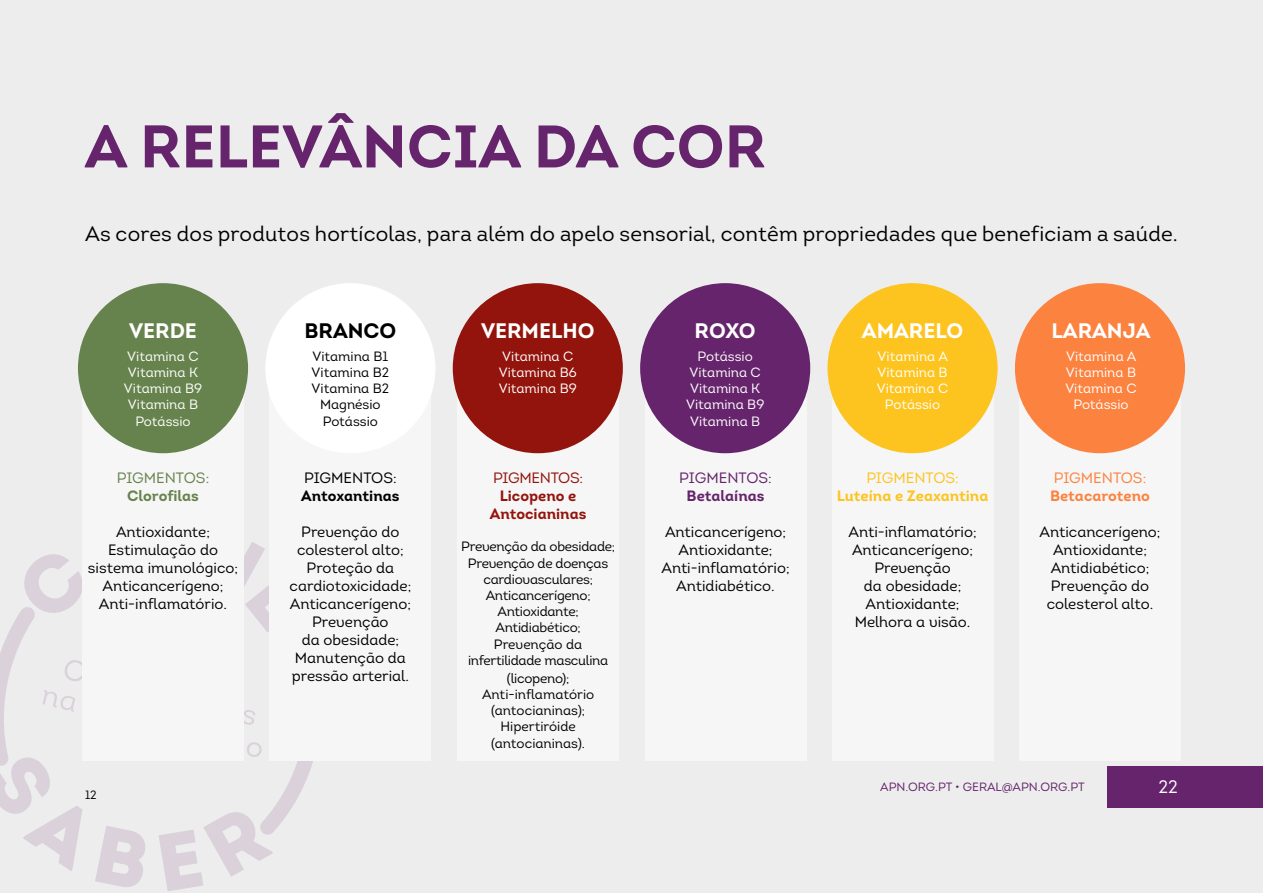
<style>
.page{position:relative;width:1263px;height:893px;background:#ededed}
.page>*{position:absolute;margin:0;border:0;box-sizing:border-box;transform-origin:0 0}
.t1{font:60px "Intro Bold Alt";color:#65246c}
.t2{font:21px "Intro";letter-spacing:.01em;color:#000}
.t3{font:21px "Intro Bold Alt";color:#fff}
.t4{font:21px "Intro Bold Alt";color:#000}
.t5{font:18px "Intro Book Alt";color:#fff}
.t6{font:15px/18px "Intro Book Alt";color:#000;text-align:center}
.t7{font:15px/18px "Intro Bold Alt";color:#93140c;text-align:center}
.t8{font:15px "Intro Bold Alt";color:#fdc41f}
.t9{font:15px "Intro Bold Alt";color:#000}
.t10{font:15px "Intro Bold Alt";color:#fc823f}
.t11{font:15px "Intro Book Alt";color:#67834d}
.t12{font:15px "Intro Bold Alt";color:#67834d}
.t13{font:15px "Intro Book Alt";letter-spacing:-.02em;color:#93140c}
.t14{font:15px "Intro Book Alt";color:#fdc41f}
.t15{font:15px "Intro Book Alt";color:#65246c}
.t16{font:15px "Intro Bold Alt";color:#65246c}
.t17{font:15px "Intro Book Alt";color:#fc823f}
.t18{font:13.5px/16.2px "Intro Book Alt";color:#fff;text-align:center}
.t19{font:13.5px/16.2px "Intro Book Alt";letter-spacing:-.02em;color:#000;text-align:center}
.t20{font:13.5px/16.2px "Intro Book Alt";color:#000;text-align:center}
.t21{font:12px "Intro";color:#65246c}
.t22{font:12px "Intro";color:#000}
</style>
<div class="page">
<div style="left:1107px;top:767px;width:156px;height:41px;background:#65246c"></div>
<svg style="left:24px;top:542px;width:245px;height:52px"></svg>
<svg style="left:0;top:594px;width:313px;height:297px"></svg>
<div style="left:82px;top:368px;width:162px;height:393px;background:#f6f6f6"></div>
<div style="left:457px;top:368px;width:162px;height:393px;background:#f6f6f6"></div>
<div style="left:832px;top:368px;width:161px;height:393px;background:#f6f6f6"></div>
<div style="left:270px;top:368px;width:161px;height:393px;background:#f6f6f6"></div>
<div style="left:645px;top:368px;width:161px;height:393px;background:#f6f6f6"></div>
<div style="left:1019px;top:368px;width:162px;height:393px;background:#f6f6f6"></div>
<div style="left:1015px;top:283px;width:170px;height:170px;background:#fc823f;border-radius:50%"></div>
<div style="left:78px;top:283px;width:170px;height:170px;background:#67834d;border-radius:50%"></div>
<div style="left:265px;top:283px;width:170px;height:170px;background:#fff;border-radius:50%"></div>
<div style="left:640px;top:283px;width:170px;height:170px;background:#65246c;border-radius:50%"></div>
<div style="left:453px;top:283px;width:170px;height:170px;background:#93140c;border-radius:50%"></div>
<div style="left:827px;top:283px;width:171px;height:170px;background:#fdc41f;border-radius:50%"></div>
<h1 class="t1" style="left:85px;top:108px;width:682px">A RELEVÂNCIA DA COR</h1>
<h2 class="t2" style="left:85px;top:221px;width:1094px">As cores dos produtos hortícolas, para além do apelo sensorial, contêm propriedades que beneficiam a saúde.</h2>
<h2 class="t3" style="left:129px;top:317px;width:69px">VERDE</h2>
<p class="t18" style="left:124px;top:348px;width:80px">Vitamina C<br>Vitamina K<br>Vitamina B9<br>Vitamina B<br>Potássio</p>
<p class="t11" style="left:117px;top:469px;width:94px">PIGMENTOS:</p>
<p class="t12" style="left:127px;top:486px;width:73px">Clorofilas</p>
<p class="t6" style="left:88px;top:523px;width:152px">Antioxidante;<br>Estimulação do sistema imunológico;<br>Anticancerígeno;<br>Anti-inflamatório.</p>
<p class="t22" style="left:85px;top:787px;width:13px">12</p>
<h2 class="t4" style="left:304px;top:317px;width:93px">BRANCO</h2>
<p class="t20" style="left:312px;top:348px;width:79px">Vitamina B1<br>Vitamina B2<br>Vitamina B2<br>Magnésio<br>Potássio</p>
<p class="t6" style="left:304px;top:469px;width:94px">PIGMENTOS:</p>
<p class="t9" style="left:301px;top:486px;width:100px">Antoxantinas</p>
<p class="t6" style="left:290px;top:523px;width:123px">Prevenção do colesterol alto;<br>Proteção da cardiotoxicidade;<br>Anticancerígeno;<br>Prevenção<br>da obesidade;<br>Manutenção da pressão arterial.</p>
<h2 class="t3" style="left:481px;top:317px;width:115px">VERMELHO</h2>
<p class="t18" style="left:499px;top:348px;width:80px;text-align:left">Vitamina C<br>Vitamina B6<br>Vitamina B9</p>
<p class="t13" style="left:493px;top:469px;width:91px">PIGMENTOS:</p>
<p class="t7" style="left:490px;top:487px;width:98px">Licopeno e<br>Antocianinas</p>
<p class="t19" style="left:461px;top:539px;width:155px">Prevenção da obesidade;<br>Prevenção de doenças cardiovasculares;<br>Anticancerígeno;<br>Antioxidante;<br>Antidiabético;<br>Prevenção da infertilidade masculina</p>
<p class="t20" style="left:482px;top:670px;width:114px">(licopeno);<br>Anti-inflamatório (antocianinas);<br>Hipertiróide (antocianinas).</p>
<h2 class="t3" style="left:695px;top:317px;width:63px">ROXO</h2>
<p class="t18" style="left:686px;top:348px;width:80px">Potássio<br>Vitamina C<br>Vitamina K<br>Vitamina B9<br>Vitamina B</p>
<p class="t15" style="left:679px;top:469px;width:94px">PIGMENTOS:</p>
<p class="t16" style="left:687px;top:486px;width:79px">Betalaínas</p>
<p class="t6" style="left:661px;top:523px;width:130px">Anticancerígeno;<br>Antioxidante;<br>Anti-inflamatório;<br>Antidiabético.</p>
<h2 class="t3" style="left:862px;top:317px;width:103px">AMARELO</h2>
<p class="t18" style="left:877px;top:348px;width:73px">Vitamina A<br>Vitamina B<br>Vitamina C<br>Potássio</p>
<p class="t14" style="left:866px;top:469px;width:94px">PIGMENTOS:</p>
<p class="t8" style="left:837px;top:486px;width:153px">Luteína e Zeaxantina</p>
<p class="t6" style="left:848px;top:523px;width:130px">Anti-inflamatório;<br>Anticancerígeno;<br>Prevenção<br>da obesidade;<br>Antioxidante;<br>Melhora a visão.</p>
<h2 class="t3" style="left:1052px;top:317px;width:100px">LARANJA</h2>
<p class="t18" style="left:1065px;top:348px;width:73px">Vitamina A<br>Vitamina B<br>Vitamina C<br>Potássio</p>
<p class="t17" style="left:1054px;top:469px;width:94px">PIGMENTOS:</p>
<p class="t10" style="left:1050px;top:486px;width:102px">Betacaroteno</p>
<p class="t6" style="left:1039px;top:523px;width:123px">Anticancerígeno;<br>Antioxidante;<br>Antidiabético;<br>Prevenção do colesterol alto.</p>
<p class="t21" style="left:880px;top:780px;width:206px">APN.ORG.PT • GERAL@APN.ORG.PT</p>
<p class="t5" style="left:1158px;top:776px;width:21px">22</p>
</div>
